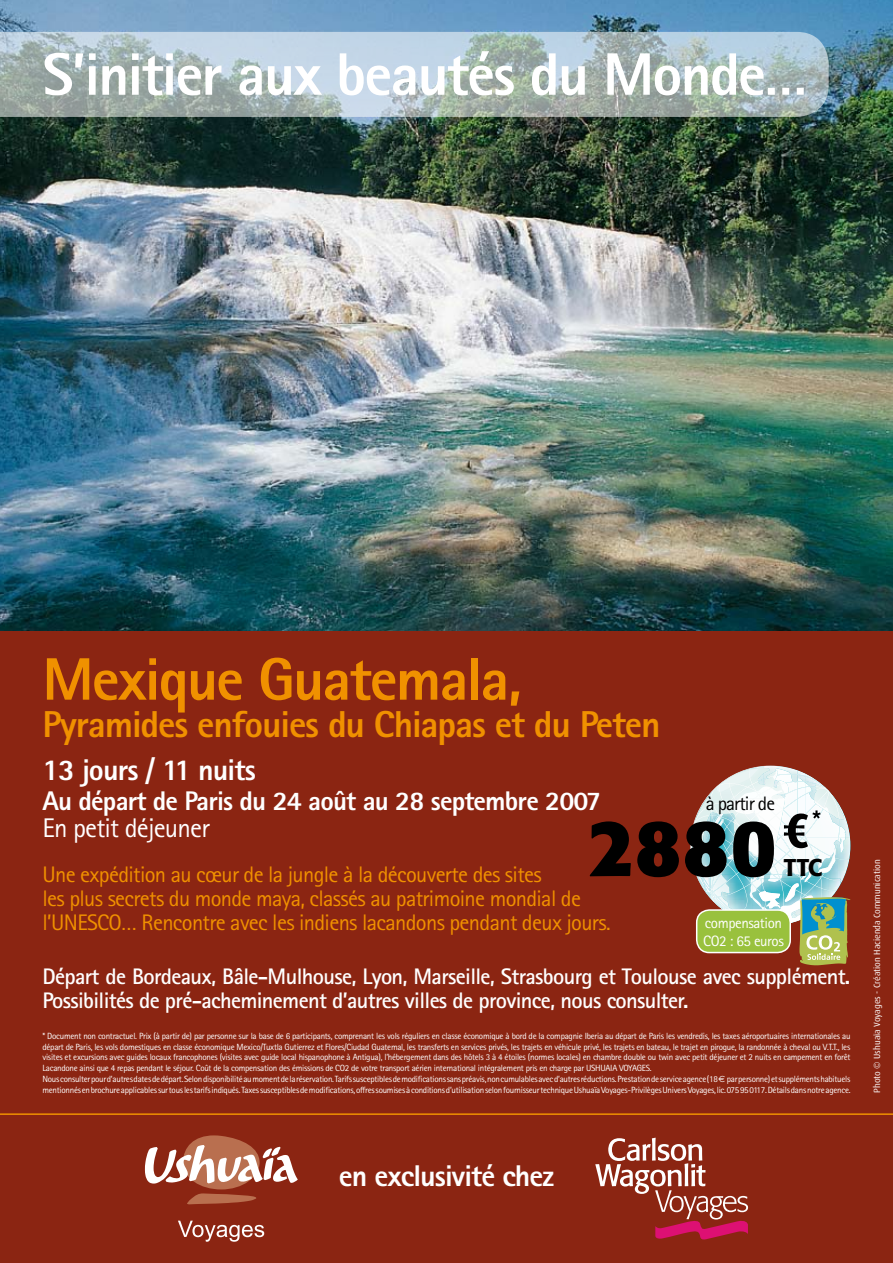
<style>
.page{position:relative;width:893px;height:1263px;background:#fff}
.page>*{position:absolute;margin:0;border:0;box-sizing:border-box;transform-origin:0 0}
.t1{font:700 79.05px "Formata";color:#000}
.t2{font:800 60px "Rotis Sans Serif";letter-spacing:-.03em;color:#fff}
.t3{font:800 60px "Rotis Sans Serif";letter-spacing:-.03em;color:#f09100}
.t4{font:800 37.5px "Rotis Sans Serif";letter-spacing:-.03em;color:#f09100}
.t5{font:800 30px "Rotis Sans Serif";letter-spacing:-.03em;color:#fff}
.t6{font:800 27px "Rotis Sans Serif";letter-spacing:-.03em;color:#fff}
.t7{font:27px "Rotis Sans Serif";letter-spacing:-.03em;color:#fff}
.t8{font:500 24px "Formata";color:#000}
.t9{font:22.5px/24px "Rotis Sans Serif";letter-spacing:-.03em;color:#f09100}
.t10{font:700 22.5px/24px "Rotis Sans Serif";letter-spacing:-.03em;color:#fff}
.t11{font:19.5px "Rotis Sans Serif";letter-spacing:-.05em;color:#000}
.t12{font:15px/18px "Rotis Sans Serif";letter-spacing:-.03em;color:#fff}
.t13{font:9px/10.8px "Rotis Sans Serif";letter-spacing:-.03em;color:#fff}
.t14{font:9px "Dax";color:#fff}
.s1{font-family:"Euro Sans"}
</style>
<div class="page">
<img style="left:0;top:0;width:893px;height:631px">
<svg style="left:0;top:32px;width:829px;height:85px;background:#aabbbd"></svg>
<div style="left:0;top:631px;width:893px;height:632px;background:#8b2512"></div>
<hr style="left:0;top:1113px;width:893px;height:2px;background:#f09100">
<svg style="left:595px;top:1138px;width:153px;height:101px"></svg>
<svg style="left:145px;top:1135px;width:153px;height:69px"></svg>
<svg style="left:178px;top:1221px;width:86px;height:21px"></svg>
<svg style="left:690px;top:765px;width:160px;height:200px"></svg>
<h2 class="t2" style="left:43px;top:36px;width:766px">S’initier aux beautés du Monde…</h2>
<h2 class="t3" style="left:43px;top:641px;width:481px">Mexique Guatemala,</h2>
<h3 class="t4" style="left:43px;top:701px;width:620px">Pyramides enfouies du Chiapas et du Peten</h3>
<h3 class="t5" style="left:43px;top:751px;width:215px">13 jours / 11 nuits</h3>
<h3 class="t6" style="left:43px;top:784px;width:560px">Au départ de Paris du 24 août au 28 septembre 2007</h3>
<h3 class="t7" style="left:43px;top:812px;width:169px">En petit déjeuner</h3>
<h3 class="t9" style="left:43px;top:862px;width:570px">Une expédition au cœur de la jungle à la découverte des sites<br>les plus secrets du monde maya, classés au patrimoine mondial de l’UNESCO… Rencontre avec les indiens lacandons pendant deux jours.</h3>
<h3 class="t10" style="left:43px;top:964px;width:809px">Départ de Bordeaux, Bâle-Mulhouse, Lyon, Marseille, Strasbourg et Toulouse avec supplément.<br>Possibilités de pré-acheminement d’autres villes de province, nous consulter.</h3>
<h3 class="t11" style="left:706px;top:792px;width:71px">à partir de</h3>
<h1 class="t1" style="left:589px;top:799px;width:189px">2880</h1>
<h3 class="t8" style="left:784px;top:853px;width:40px">TTC</h3>
<p class="t14" style="left:872px;top:1093px;width:235px;rotate:-90deg">Photo © Ushuaïa Voyages - Création Hacienda Communication</p>
<h3 class="t12" style="left:703px;top:914px;width:82px">compensation<br>CO2 : 65 euros</h3>
<p class="t13" style="left:43px;top:1030px;width:809px">* Document non contractuel. Prix (à partir de) par personne sur la base de 6 participants, comprenant les vols réguliers en classe économique à bord de la compagnie Iberia au départ de Paris les vendredis, les taxes aéroportuaires internationales au départ de Paris, les vols domestiques en classe économique Mexico/Tuxtla Gutierrez et Flores/Ciudad Guatemal, les transferts en services privés, les trajets en véhicule privé, les trajets en bateau, le trajet en pirogue, la randonnée à cheval ou V.T.T., les visites et excursions avec guides locaux francophones (visites avec guide local hispanophone à Antigua), l’hébergement dans des hôtels 3 à 4 étoiles (normes locales) en chambre double ou twin avec petit déjeuner et 2 nuits en campement en forêt Lacandone ainsi que 4 repas pendant le séjour. Coût de la compensation des émissions de CO2 de votre transport aérien international intégralement pris en charge par USHUAIA VOYAGES.<br>Nous consulter pour d’autres dates de départ. Selon disponibilité au moment de la réservation. Tarifs susceptibles de modifications sans préavis, non cumulables avec d’autres réductions. Prestation de service agence (18 <span class="s1">E</span> par personne) et suppléments habituels mentionnés en brochure applicables sur tous les tarifs indiqués. Taxes susceptibles de modifications, offres soumises à conditions d’utilisation selon fournisseur technique Ushuaïa Voyages-Privilèges Univers Voyages, lic. 075 95 0117. Détails dans notre agence.</p>
<h3 class="t5" style="left:339px;top:1156px;width:217px">en exclusivité chez</h3>
</div>
